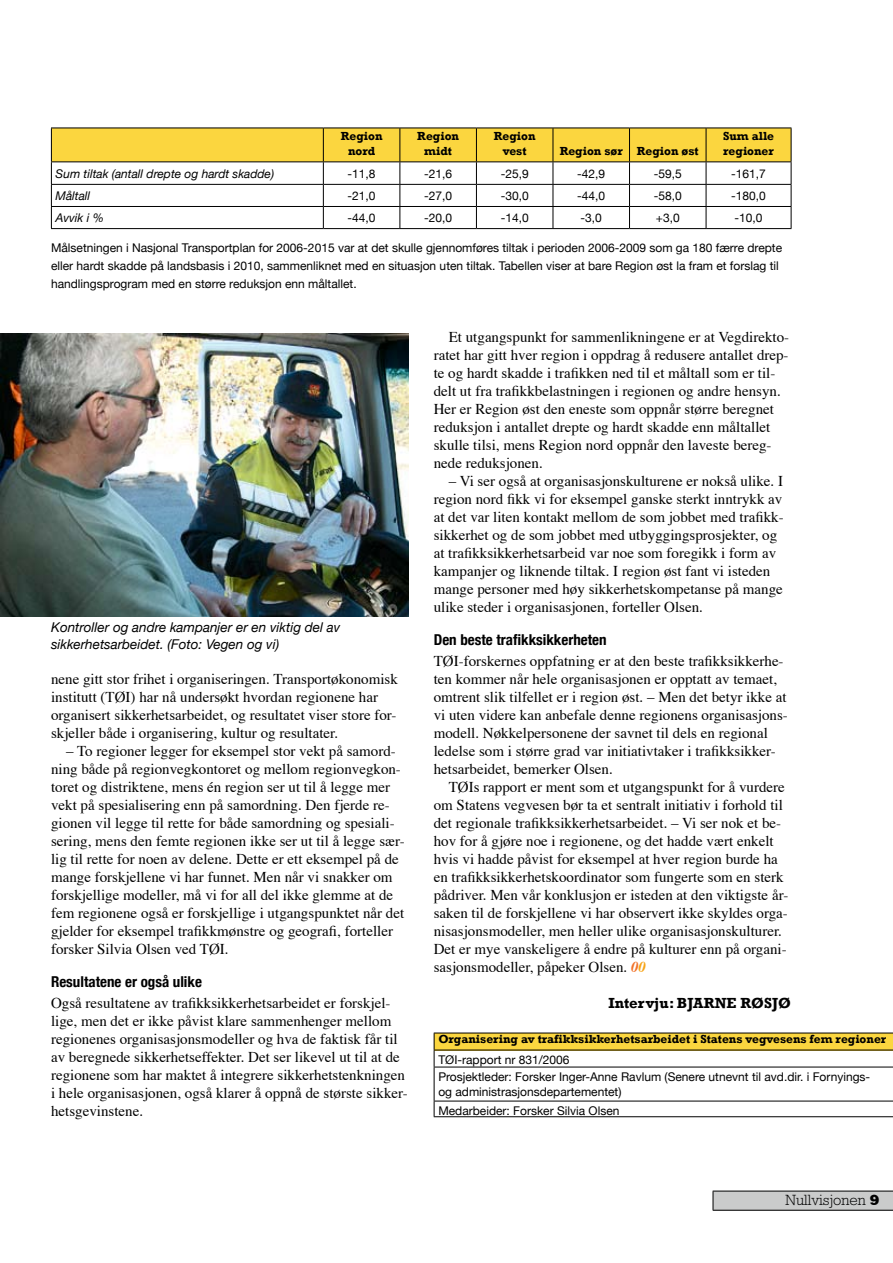
<style>
.page{position:relative;width:893px;height:1263px;background:#fff}
.page>*{position:absolute;margin:0;border:0;box-sizing:border-box;transform-origin:0 0}
.t1{font:15px/18px "Times";color:#000}
.t2{font:700 condensed 15px "Helvetica Neue";color:#000}
.t3{font:700 15px "Rockwell";color:#000}
.t4{font:300 15px "Rockwell";color:#000}
.t5{font:italic 13.5px/16.5px "Helvetica Neue";color:#000}
.t6{font:12px/18px "Helvetica Neue";color:#000}
.t7{font:700 12px/15px "Rockwell";color:#000;text-align:center}
.t8{font:italic 12px "Helvetica Neue";color:#000}
.s1{font-weight:700;font-style:italic;color:#f1722a}
.s2{font-weight:700;font-style:italic;color:#f7a417}
</style>
<div class="page">
<div style="left:713px;top:1191px;width:180px;height:19px;background:#cacbcb"></div>
<hr style="left:713px;top:1191px;width:180px;height:1px;background:#000">
<svg style="left:713px;top:1191px;width:1px;height:19px"></svg>
<hr style="left:713px;top:1210px;width:180px;height:1px;background:#000">
<svg style="left:51px;top:128px;width:741px;height:100px"></svg>
<hr style="left:51px;top:228px;width:272px;height:1px;background:#000">
<hr style="left:323px;top:228px;width:77px;height:1px;background:#000">
<hr style="left:400px;top:228px;width:76px;height:1px;background:#000">
<hr style="left:476px;top:228px;width:77px;height:1px;background:#000">
<hr style="left:553px;top:228px;width:76px;height:1px;background:#000">
<hr style="left:629px;top:228px;width:77px;height:1px;background:#000">
<hr style="left:706px;top:228px;width:85px;height:1px;background:#000">
<div style="left:434px;top:1033px;width:459px;height:17px;background:#fbd63f"></div>
<hr style="left:434px;top:1033px;width:459px;height:1px;background:#000">
<hr style="left:434px;top:1050px;width:459px;height:1px;background:#000">
<svg style="left:434px;top:1033px;width:1px;height:34px"></svg>
<hr style="left:434px;top:1067px;width:459px;height:1px;background:#000">
<hr style="left:434px;top:1067px;width:1px;height:34px;background:#000">
<hr style="left:434px;top:1101px;width:459px;height:1px;background:#000">
<svg style="left:434px;top:1101px;width:1px;height:15px"></svg>
<hr style="left:434px;top:1116px;width:459px;height:1px;background:#000">
<img style="left:0;top:333px;width:408px;height:284px">
<p class="t7" style="left:341px;top:129px;width:43px">Region nord</p>
<p class="t7" style="left:417px;top:129px;width:43px">Region midt</p>
<p class="t7" style="left:494px;top:129px;width:43px">Region vest</p>
<p class="t7" style="left:560px;top:144px;width:141px">Region sør Region øst</p>
<p class="t7" style="left:723px;top:129px;width:53px;text-align:left">Sum alle regioner</p>
<p class="t8" style="left:56px;top:166px;width:220px">Sum tiltak (antall drepte og hardt skadde)</p>
<p class="t6" style="left:348px;top:164px;width:30px">-11,8</p>
<p class="t6" style="left:424px;top:164px;width:30px">-21,6</p>
<p class="t6" style="left:501px;top:164px;width:30px">-25,9</p>
<p class="t6" style="left:577px;top:164px;width:30px">-42,9</p>
<p class="t6" style="left:654px;top:164px;width:30px">-59,5</p>
<p class="t6" style="left:731px;top:164px;width:36px">-161,7</p>
<p class="t8" style="left:56px;top:189px;width:36px">Måltall</p>
<p class="t6" style="left:348px;top:187px;width:30px">-21,0</p>
<p class="t6" style="left:424px;top:187px;width:30px">-27,0</p>
<p class="t6" style="left:501px;top:187px;width:30px">-30,0</p>
<p class="t6" style="left:577px;top:187px;width:30px">-44,0</p>
<p class="t6" style="left:654px;top:187px;width:30px">-58,0</p>
<p class="t6" style="left:731px;top:187px;width:36px">-180,0</p>
<p class="t8" style="left:56px;top:211px;width:50px">Avvik i %</p>
<p class="t6" style="left:348px;top:209px;width:30px">-44,0</p>
<p class="t6" style="left:424px;top:209px;width:30px">-20,0</p>
<p class="t6" style="left:501px;top:209px;width:30px">-14,0</p>
<p class="t6" style="left:581px;top:209px;width:23px">-3,0</p>
<p class="t6" style="left:656px;top:209px;width:25px">+3,0</p>
<p class="t6" style="left:735px;top:209px;width:30px">-10,0</p>
<p class="t6" style="left:51px;top:239px;width:733px">Målsetningen i Nasjonal Transportplan for 2006-2015 var at det skulle gjennomføres tiltak i perioden 2006-2009 som ga 180 færre drepte eller hardt skadde på landsbasis i 2010, sammenliknet med en situasjon uten tiltak. Tabellen viser at bare Region øst la fram et forslag til handlingsprogram med en større reduksjon enn måltallet.</p>
<p class="t5" style="left:51px;top:619px;width:291px">Kontroller og andre kampanjer er en viktig del av sikkerhetsarbeidet. (Foto: Vegen og vi)</p>
<p class="t1" style="left:51px;top:669px;width:348px">nene gitt stor frihet i organiseringen. Transportøkonomisk institutt (TØI) har nå undersøkt hvordan regionene har organisert sikkerhetsarbeidet, og resultatet viser store for&shy;skjeller både i organisering, kultur og resultater.</p>
<p class="t1" style="left:51px;top:741px;width:355px;text-indent:15px">– To regioner legger for eksempel stor vekt på samord&shy;ning både på regionvegkontoret og mellom regionvegkon&shy;toret og distriktene, mens én region ser ut til å legge mer vekt på spesialisering enn på samordning. Den fjerde re&shy;gionen vil legge til rette for både samordning og spesiali&shy;sering, mens den femte regionen ikke ser ut til å legge sær&shy;lig til rette for noen av delene. Dette er ett eksempel på de mange forskjellene vi har funnet. Men når vi snakker om forskjellige modeller, må vi for all del ikke glemme at de fem regionene også er forskjellige i utgangspunktet når det gjelder for eksempel trafikkmønstre og geografi, forteller forsker Silvia Olsen ved TØI.</p>
<p class="t2" style="left:51px;top:973px;width:152px">Resultatene er også ulike</p>
<p class="t1" style="left:51px;top:993px;width:358px">Også resultatene av trafikksikkerhetsarbeidet er forskjel&shy;lige, men det er ikke påvist klare sammenhenger mellom regionenes organisasjonsmodeller og hva de faktisk får til av beregnede sikkerhetseffekter. Det ser likevel ut til at de regionene som har maktet å integrere sikkerhetstenkningen i hele organisasjonen, også klarer å oppnå de største sikker&shy;hetsgevinstene.</p>
<p class="t1" style="left:434px;top:327px;width:357px;text-indent:15px">Et utgangspunkt for sammenlikningene er at Vegdirekto&shy;ratet har gitt hver region i oppdrag å redusere antallet drep&shy;te og hardt skadde i trafikken ned til et måltall som er til&shy;delt ut fra trafikkbelastningen i regionen og andre hensyn.<br>Her er Region øst den eneste som oppnår større beregnet reduksjon i antallet drepte og hardt skadde enn måltallet skulle tilsi, mens Region nord oppnår den laveste bereg&shy;nede reduksjonen.</p>
<p class="t1" style="left:434px;top:471px;width:351px;text-indent:15px">– Vi ser også at organisasjonskulturene er nokså ulike. I region nord fikk vi for eksempel ganske sterkt inntrykk av at det var liten kontakt mellom de som jobbet med trafikk&shy;sikkerhet og de som jobbet med utbyggingsprosjekter, og at trafikksikkerhetsarbeid var noe som foregikk i form av kampanjer og liknende tiltak. I region øst fant vi isteden mange personer med høy sikkerhetskompetanse på mange ulike steder i organisasjonen, forteller Olsen.</p>
<p class="t2" style="left:434px;top:631px;width:174px">Den beste trafikksikkerheten</p>
<p class="t1" style="left:434px;top:651px;width:356px">TØI-forskernes oppfatning er at den beste trafikksikkerhe&shy;ten kommer når hele organisasjonen er opptatt av temaet, omtrent slik tilfellet er i region øst. – Men det betyr ikke at vi uten videre kan anbefale denne regionens organisasjons&shy;modell. Nøkkelpersonene der savnet til dels en regional ledelse som i større grad var initiativtaker i trafikksikker&shy;hetsarbeidet, bemerker Olsen.</p>
<p class="t1" style="left:434px;top:777px;width:356px;text-indent:15px">TØIs rapport er ment som et utgangspunkt for å vurdere om Statens vegvesen bør ta et sentralt initiativ i forhold til det regionale trafikksikkerhetsarbeidet. – Vi ser nok et be&shy;hov for å gjøre noe i regionene, og det hadde vært enkelt hvis vi hadde påvist for eksempel at hver region burde ha en trafikksikkerhetskoordinator som fungerte som en sterk pådriver. Men vår konklusjon er isteden at den viktigste år&shy;saken til de forskjellene vi har observert ikke skyldes orga&shy;nisasjonsmodeller, men heller ulike organisasjonskulturer.<br>Det er mye vanskeligere å endre på kulturer enn på organi&shy;sasjonsmodeller, påpeker Olsen. <span class="s1">0</span><span class="s2">0</span></p>
<p class="t3" style="left:608px;top:994px;width:184px">Intervju: Bjarne røsjø</p>
<p class="t7" style="left:438px;top:1032px;width:449px">Organisering av trafikksikkerhetsarbeidet i Statens vegvesens fem regioner</p>
<p class="t6" style="left:438px;top:1051px;width:433px;line-height:17px">TØI-rapport nr 831/2006<br>Prosjektleder: Forsker Inger-Anne Ravlum (Senere utnevnt til avd.dir. i Fornyings-</p>
<p class="t6" style="left:438px;top:1082px;width:185px;line-height:19px">og administrasjonsdepartementet)<br>Medarbeider: Forsker Silvia Olsen</p>
<p class="t4" style="left:785px;top:1191px;width:82px">Nullvisjonen</p>
</div>
